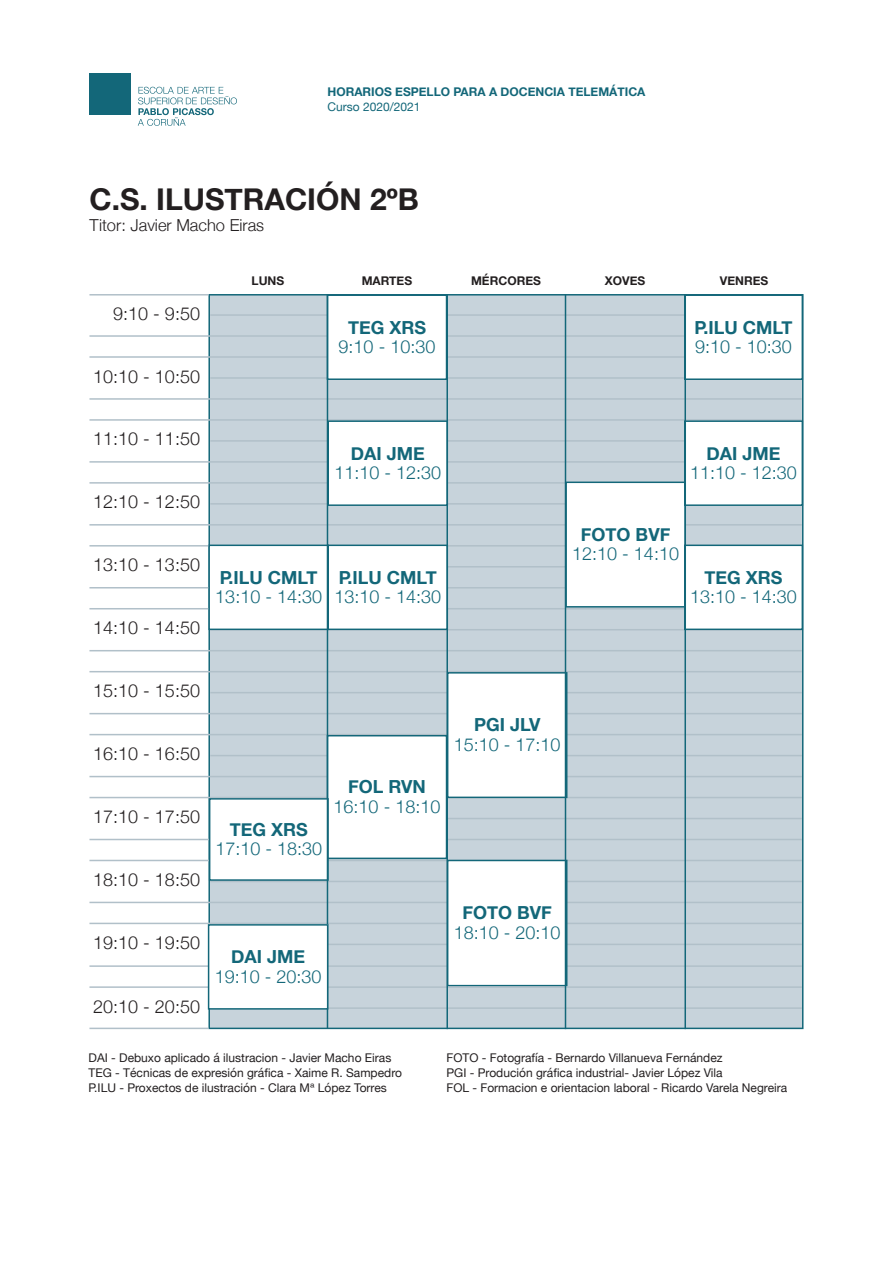
<style>
.page{position:relative;width:893px;height:1263px;background:#fff}
.page>*{position:absolute;margin:0;border:0;box-sizing:border-box;transform-origin:0 0}
.t1{font:700 30px "Helvetica Neue";color:#231f20}
.t2{font:300 18px "Helvetica Neue";color:#136779}
.t3{font:300 18px "Helvetica Neue";color:#231f20}
.t4{font:700 18px "Helvetica Neue";color:#136779}
.t5{font:300 16.5px "Helvetica Neue";color:#231f20}
.t6{font:12px/15px "Helvetica Neue";color:#231f20}
.t7{font:700 12px "Helvetica Neue";color:#136779}
.t8{font:700 12px "Helvetica Neue";color:#231f20}
.t9{font:12px "Helvetica Neue";color:#136779}
</style>
<div class="page">
<div style="left:89px;top:73px;width:42px;height:42px;background:#136779"></div>
<svg style="left:138px;top:87px;width:99px;height:39px"></svg>
<div style="left:208px;top:294px;width:595px;height:735px;background:#c7d3db;border:2px solid #136779"></div>
<hr style="left:210px;top:314px;width:592px;height:2px;background:#b1c0c9">
<hr style="left:89px;top:335px;width:713px;height:2px;background:#b1c0c9">
<hr style="left:89px;top:356px;width:713px;height:2px;background:#b1c0c9">
<hr style="left:210px;top:377px;width:592px;height:2px;background:#b1c0c9">
<hr style="left:89px;top:398px;width:713px;height:2px;background:#b1c0c9">
<hr style="left:89px;top:419px;width:713px;height:2px;background:#b1c0c9">
<hr style="left:210px;top:440px;width:592px;height:2px;background:#b1c0c9">
<hr style="left:89px;top:461px;width:713px;height:2px;background:#b1c0c9">
<hr style="left:89px;top:482px;width:713px;height:2px;background:#b1c0c9">
<hr style="left:210px;top:503px;width:592px;height:2px;background:#b1c0c9">
<hr style="left:89px;top:524px;width:713px;height:2px;background:#b1c0c9">
<hr style="left:89px;top:545px;width:713px;height:1px;background:#b1c0c9">
<hr style="left:210px;top:566px;width:592px;height:1px;background:#b1c0c9">
<hr style="left:89px;top:587px;width:713px;height:1px;background:#b1c0c9">
<hr style="left:89px;top:608px;width:713px;height:1px;background:#b1c0c9">
<hr style="left:210px;top:629px;width:592px;height:1px;background:#b1c0c9">
<hr style="left:89px;top:650px;width:713px;height:1px;background:#b1c0c9">
<hr style="left:89px;top:671px;width:713px;height:1px;background:#b1c0c9">
<hr style="left:210px;top:692px;width:592px;height:1px;background:#b1c0c9">
<hr style="left:89px;top:713px;width:713px;height:1px;background:#b1c0c9">
<hr style="left:89px;top:734px;width:713px;height:1px;background:#b1c0c9">
<hr style="left:210px;top:755px;width:592px;height:1px;background:#b1c0c9">
<hr style="left:89px;top:776px;width:713px;height:1px;background:#b1c0c9">
<hr style="left:89px;top:797px;width:713px;height:1px;background:#b1c0c9">
<hr style="left:89px;top:860px;width:713px;height:1px;background:#b1c0c9">
<hr style="left:89px;top:923px;width:713px;height:1px;background:#b1c0c9">
<hr style="left:210px;top:818px;width:592px;height:1px;background:#b1c0c9">
<hr style="left:210px;top:881px;width:592px;height:1px;background:#b1c0c9">
<hr style="left:208px;top:944px;width:594px;height:1px;background:#b1c0c9">
<hr style="left:89px;top:965px;width:713px;height:2px;background:#b1c0c9">
<hr style="left:89px;top:839px;width:713px;height:1px;background:#b1c0c9">
<hr style="left:89px;top:902px;width:713px;height:1px;background:#b1c0c9">
<div style="left:448px;top:673px;width:119px;height:124px;background:#fff"></div>
<div style="left:447px;top:672px;width:120px;height:126px;border:2px solid #136779"></div>
<div style="left:566px;top:482px;width:119px;height:125px;background:#fff"></div>
<div style="left:565px;top:482px;width:121px;height:126px;border:2px solid #136779"></div>
<div style="left:448px;top:860px;width:119px;height:126px;background:#fff"></div>
<div style="left:447px;top:860px;width:120px;height:126px;border:2px solid #136779"></div>
<div style="left:327px;top:736px;width:120px;height:122px;background:#fff"></div>
<div style="left:327px;top:735px;width:120px;height:124px;border:2px solid #136779"></div>
<div style="left:328px;top:421px;width:119px;height:84px;background:#fff"></div>
<div style="left:327px;top:420px;width:121px;height:86px;border:2px solid #136779"></div>
<div style="left:685px;top:421px;width:117px;height:84px;background:#fff"></div>
<div style="left:684px;top:420px;width:119px;height:86px;border:2px solid #136779"></div>
<div style="left:327px;top:295px;width:120px;height:84px;background:#fff"></div>
<div style="left:327px;top:294px;width:120px;height:86px;border:2px solid #136779"></div>
<div style="left:685px;top:295px;width:117px;height:84px;background:#fff"></div>
<div style="left:684px;top:294px;width:119px;height:86px;border:2px solid #136779"></div>
<div style="left:328px;top:545px;width:119px;height:84px;background:#fff"></div>
<div style="left:327px;top:544px;width:121px;height:86px;border:2px solid #136779"></div>
<div style="left:209px;top:545px;width:119px;height:84px;background:#fff"></div>
<div style="left:208px;top:544px;width:121px;height:86px;border:2px solid #136779"></div>
<div style="left:685px;top:545px;width:117px;height:84px;background:#fff"></div>
<div style="left:684px;top:544px;width:119px;height:86px;border:2px solid #136779"></div>
<div style="left:210px;top:799px;width:118px;height:81px;background:#fff"></div>
<div style="left:209px;top:798px;width:120px;height:83px;border:2px solid #136779"></div>
<hr style="left:89px;top:294px;width:119px;height:2px;background:#b1c0c9">
<hr style="left:89px;top:1028px;width:119px;height:1px;background:#b1c0c9">
<hr style="left:89px;top:986px;width:713px;height:2px;background:#b1c0c9">
<hr style="left:210px;top:1007px;width:592px;height:2px;background:#b1c0c9">
<hr style="left:327px;top:294px;width:1px;height:734px;background:#136779">
<hr style="left:446px;top:294px;width:2px;height:735px;background:#136779">
<hr style="left:565px;top:294px;width:1px;height:735px;background:#136779">
<hr style="left:684px;top:294px;width:2px;height:735px;background:#136779">
<div style="left:209px;top:925px;width:119px;height:84px;background:#fff"></div>
<div style="left:208px;top:924px;width:120px;height:86px;border:2px solid #136779"></div>
<p class="t7" style="left:327px;top:82px;width:319px">HORARIOS ESPELLO PARA A DOCENCIA TELEMÁTICA</p>
<p class="t9" style="left:327px;top:98px;width:94px">Curso 2020/2021</p>
<h1 class="t1" style="left:89px;top:176px;width:331px">C.S. ILUSTRACIÓN 2ºB</h1>
<h3 class="t5" style="left:89px;top:212px;width:176px">Titor: Javier Macho Eiras</h3>
<h2 class="t3" style="left:113px;top:299px;width:88px">9:10 - 9:50</h2>
<h2 class="t3" style="left:93px;top:362px;width:108px">10:10 - 10:50</h2>
<p class="t8" style="left:252px;top:271px;width:34px">LUNS</p>
<p class="t8" style="left:362px;top:271px;width:52px">MARTES</p>
<p class="t8" style="left:471px;top:271px;width:71px">MÉRCORES</p>
<p class="t8" style="left:605px;top:271px;width:42px">XOVES</p>
<p class="t8" style="left:720px;top:271px;width:50px">VENRES</p>
<h2 class="t4" style="left:348px;top:313px;width:80px">TEG XRS</h2>
<h2 class="t2" style="left:339px;top:332px;width:98px">9:10 - 10:30</h2>
<h2 class="t4" style="left:695px;top:313px;width:99px">P.ILU CMLT</h2>
<h2 class="t2" style="left:695px;top:332px;width:98px">9:10 - 10:30</h2>
<h2 class="t3" style="left:93px;top:424px;width:108px">11:10 - 11:50</h2>
<h2 class="t3" style="left:93px;top:487px;width:108px">12:10 - 12:50</h2>
<h2 class="t4" style="left:351px;top:439px;width:75px">DAI JME</h2>
<h2 class="t2" style="left:334px;top:458px;width:108px">11:10 - 12:30</h2>
<h2 class="t3" style="left:93px;top:550px;width:108px">13:10 - 13:50</h2>
<h2 class="t3" style="left:93px;top:613px;width:108px">14:10 - 14:50</h2>
<h2 class="t4" style="left:220px;top:563px;width:99px">P.ILU CMLT</h2>
<h2 class="t2" style="left:215px;top:582px;width:108px">13:10 - 14:30</h2>
<h2 class="t4" style="left:339px;top:563px;width:99px">P.ILU CMLT</h2>
<h2 class="t2" style="left:334px;top:582px;width:108px">13:10 - 14:30</h2>
<h2 class="t4" style="left:707px;top:439px;width:75px">DAI JME</h2>
<h2 class="t2" style="left:690px;top:458px;width:108px">11:10 - 12:30</h2>
<h2 class="t4" style="left:581px;top:520px;width:91px">FOTO BVF</h2>
<h2 class="t2" style="left:572px;top:539px;width:108px">12:10 - 14:10</h2>
<h2 class="t4" style="left:704px;top:563px;width:80px">TEG XRS</h2>
<h2 class="t2" style="left:690px;top:582px;width:108px">13:10 - 14:30</h2>
<h2 class="t3" style="left:93px;top:676px;width:108px">15:10 - 15:50</h2>
<h2 class="t3" style="left:93px;top:739px;width:108px">16:10 - 16:50</h2>
<h2 class="t3" style="left:93px;top:802px;width:108px">17:10 - 17:50</h2>
<h2 class="t3" style="left:93px;top:865px;width:108px">18:10 - 18:50</h2>
<h2 class="t3" style="left:93px;top:928px;width:108px">19:10 - 19:50</h2>
<h2 class="t3" style="left:93px;top:992px;width:108px">20:10 - 20:50</h2>
<h2 class="t4" style="left:230px;top:815px;width:80px">TEG XRS</h2>
<h2 class="t2" style="left:215px;top:834px;width:108px">17:10 - 18:30</h2>
<h2 class="t4" style="left:348px;top:773px;width:79px">FOL RVN</h2>
<h2 class="t2" style="left:334px;top:792px;width:108px">16:10 - 18:10</h2>
<h2 class="t4" style="left:474px;top:711px;width:68px">PGI JLV</h2>
<h2 class="t2" style="left:454px;top:730px;width:108px">15:10 - 17:10</h2>
<h2 class="t4" style="left:231px;top:943px;width:75px">DAI JME</h2>
<h2 class="t2" style="left:215px;top:962px;width:108px">19:10 - 20:30</h2>
<h2 class="t4" style="left:462px;top:899px;width:91px">FOTO BVF</h2>
<h2 class="t2" style="left:454px;top:918px;width:108px">18:10 - 20:10</h2>
<p class="t6" style="left:89px;top:1050px;width:315px">DAI - Debuxo aplicado á ilustracion - Javier Macho Eiras<br>TEG - Técnicas de expresión gráfica - Xaime R. Sampedro<br>P.ILU - Proxectos de ilustración - Clara Mª López Torres</p>
<p class="t6" style="left:446px;top:1050px;width:342px">FOTO - Fotografía - Bernardo Villanueva Fernández<br>PGI - Produción gráfica industrial- Javier López Vila<br>FOL - Formacion e orientacion laboral - Ricardo Varela Negreira</p>
</div>
